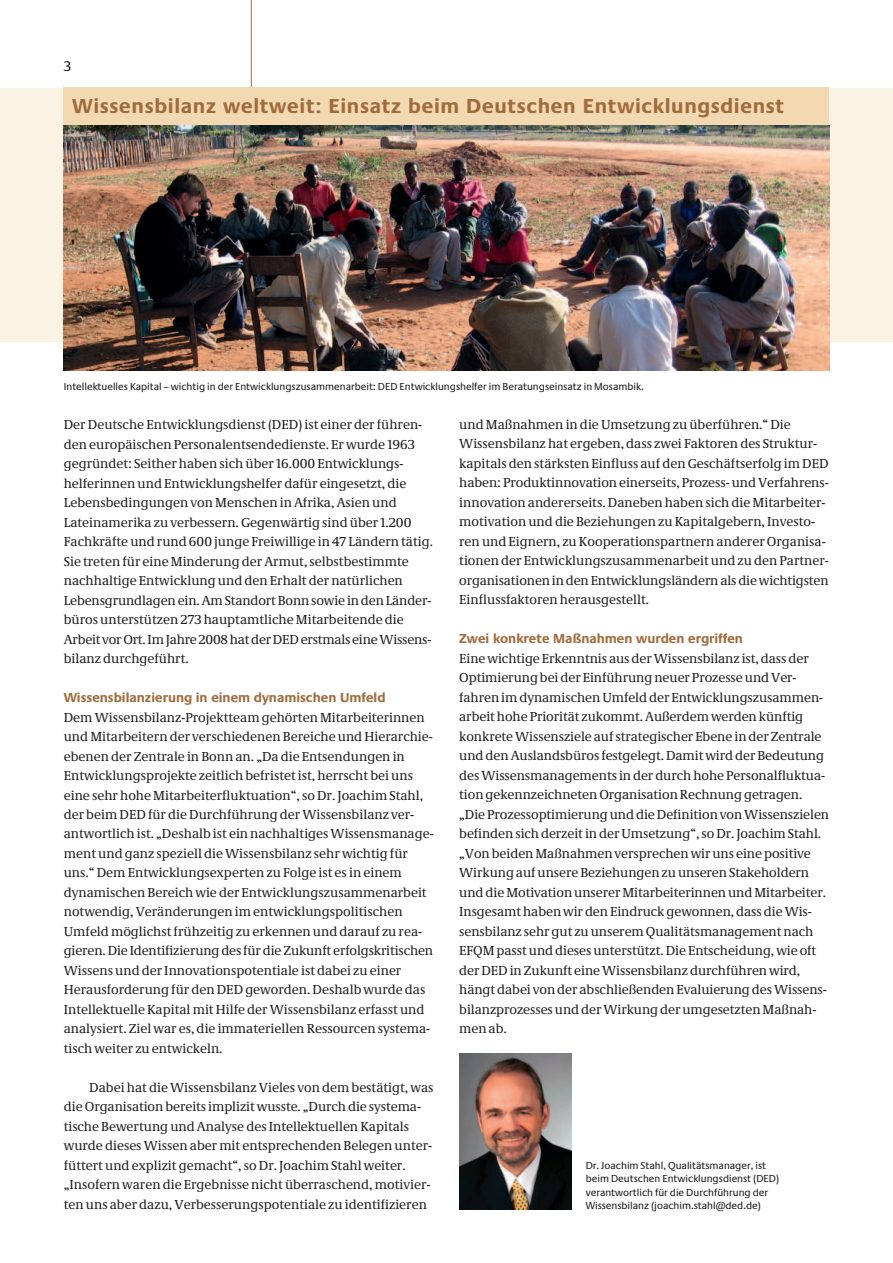
<style>
.page{position:relative;width:893px;height:1263px;background:#fff}
.page>*{position:absolute;margin:0;border:0;box-sizing:border-box;transform-origin:0 0}
.t1{font:700 21px "Neue Praxis";letter-spacing:.03em;color:#a16c3d}
.t2{font:14.55px "Neue Praxis";color:#231f20}
.t3{font:13.5px/19.5px "Neue Demos";color:#231f20}
.t4{font:700 13.5px "Neue Praxis";color:#a16c3d}
.t5{font:10.5px/13.5px "Neue Praxis";color:#231f20}
</style>
<div class="page">
<div style="left:0;top:88px;width:893px;height:253px;background:#faf2e3"></div>
<hr style="left:251px;top:0;width:1px;height:91px;background:#a16c3d">
<div style="left:64px;top:88px;width:765px;height:39px;background:#f3d9b2"></div>
<img style="left:459px;top:1053px;width:113px;height:156px">
<img style="left:64px;top:125px;width:765px;height:246px">
<p class="t2" style="left:64px;top:58px;width:9px">3</p>
<h1 class="t1" style="left:72px;top:93px;width:713px">Wissensbilanz weltweit: Einsatz beim Deutschen Entwicklungsdienst</h1>
<p class="t5" style="left:64px;top:380px;width:581px">Intellektuelles Kapital – wichtig in der Entwicklungszusammenarbeit: DED Entwicklungshelfer im Beratungseinsatz in Mosambik.</p>
<p class="t3" style="left:64px;top:415px;width:371px">Der Deutsche Entwicklungsdienst (DED) ist einer der führen&shy;den europäischen Personalentsendedienste. Er wurde 1963 gegründet: Seither haben sich über 16.000 Entwicklungs&shy;helferinnen und Entwicklungshelfer dafür eingesetzt, die Lebensbedingungen von Menschen in Afrika, Asien und Lateinamerika zu verbessern. Gegenwärtig sind über 1.200<br>Fachkräfte und rund 600 junge Freiwillige in 47 Ländern tätig.<br>Sie treten für eine Minderung der Armut, selbstbestimmte nachhaltige Entwicklung und den Erhalt der natürlichen Lebensgrundlagen ein. Am Standort Bonn sowie in den Länder&shy;büros unterstützen 273 hauptamtliche Mitarbeitende die Arbeit vor Ort. Im Jahre 2008 hat der DED erstmals eine Wissens&shy;bilanz durchgeführt.</p>
<p class="t4" style="left:64px;top:689px;width:323px">Wissensbilanzierung in einem dynamischen Umfeld</p>
<p class="t3" style="left:64px;top:707px;width:371px">Dem Wissensbilanz-Projektteam gehörten Mitarbeiterinnen und Mitarbeitern der verschiedenen Bereiche und Hierarchie&shy;ebenen der Zentrale in Bonn an. „Da die Entsendungen in Entwicklungsprojekte zeitlich befristet ist, herrscht bei uns eine sehr hohe Mitarbeiterfluktuation“, so Dr. Joachim Stahl, der beim DED für die Durchführung der Wissensbilanz ver&shy;antwortlich ist. „Deshalb ist ein nachhaltiges Wissensmanage&shy;ment und ganz speziell die Wissensbilanz sehr wichtig für uns.“ Dem Entwicklungsexperten zu Folge ist es in einem dynamischen Bereich wie der Entwicklungszusammenarbeit notwendig, Veränderungen im entwicklungspolitischen Umfeld möglichst frühzeitig zu erkennen und darauf zu rea&shy;gieren. Die Identifizierung des für die Zukunft erfolgskritischen Wissens und der Innovationspotentiale ist dabei zu einer Herausforderung für den DED geworden. Deshalb wurde das Intellektuelle Kapital mit Hilfe der Wissensbilanz erfasst und analysiert. Ziel war es, die immateriellen Ressourcen systema&shy;tisch weiter zu entwickeln.</p>
<p class="t3" style="left:64px;top:1077px;width:371px;text-indent:26px">Dabei hat die Wissensbilanz Vieles von dem bestätigt, was die Organisation bereits implizit wusste. „Durch die systema&shy;tische Bewertung und Analyse des Intellektuellen Kapitals wurde dieses Wissen aber mit entsprechenden Belegen unter&shy;füttert und explizit gemacht“, so Dr. Joachim Stahl weiter. „Insofern waren die Ergebnisse nicht überraschend, motivier&shy;ten uns aber dazu, Verbesserungspotentiale zu identifizieren</p>
<p class="t3" style="left:459px;top:414px;width:371px">und Maßnahmen in die Umsetzung zu überführen.“ Die Wissensbilanz hat ergeben, dass zwei Faktoren des Struktur&shy;kapitals den stärksten Einfluss auf den Geschäftserfolg im DED haben: Produktinnovation einerseits, Prozess- und Verfahrens&shy;innovation andererseits. Daneben haben sich die Mitarbeiter&shy;motivation und die Beziehungen zu Kapitalgebern, Investo&shy;ren und Eignern, zu Kooperationspartnern anderer Organisa&shy;tionen der Entwicklungszusammenarbeit und zu den Partner&shy;organisationen in den Entwicklungsländern als die wichtigsten Einflussfaktoren herausgestellt.</p>
<p class="t4" style="left:459px;top:631px;width:285px">Zwei konkrete Maßnahmen wurden ergriffen</p>
<p class="t3" style="left:459px;top:648px;width:371px">Eine wichtige Erkenntnis aus der Wissensbilanz ist, dass der Optimierung bei der Einführung neuer Prozesse und Ver&shy;fahren im dynamischen Umfeld der Entwicklungszusammen&shy;arbeit hohe Priorität zukommt. Außerdem werden künftig konkrete Wissensziele auf strategischer Ebene in der Zentrale und den Auslandsbüros festgelegt. Damit wird der Bedeutung des Wissensmanagements in der durch hohe Personalfluktua&shy;tion gekennzeichneten Organisation Rechnung getragen. „Die Prozessoptimierung und die Definition von Wissenszielen befinden sich derzeit in der Umsetzung“, so Dr. Joachim Stahl. „Von beiden Maßnahmen versprechen wir uns eine positive Wirkung auf unsere Beziehungen zu unseren Stakeholdern und die Motivation unserer Mitarbeiterinnen und Mitarbeiter.<br>Insgesamt haben wir den Eindruck gewonnen, dass die Wis&shy;sensbilanz sehr gut zu unserem Qualitätsmanagement nach EFQM passt und dieses unterstützt. Die Entscheidung, wie oft der DED in Zukunft eine Wissensbilanz durchführen wird, hängt dabei von der abschließenden Evaluierung des Wissens&shy;bilanzprozesses und der Wirkung der umgesetzten Maßnah&shy;men ab.</p>
<p class="t5" style="left:586px;top:1158px;width:195px">Dr. Joachim Stahl, Qualitätsmanager, ist beim Deutschen Entwicklungsdienst (DED) verantwortlich für die Durchführung der Wissensbilanz (joachim.stahl@ded.de)</p>
</div>
